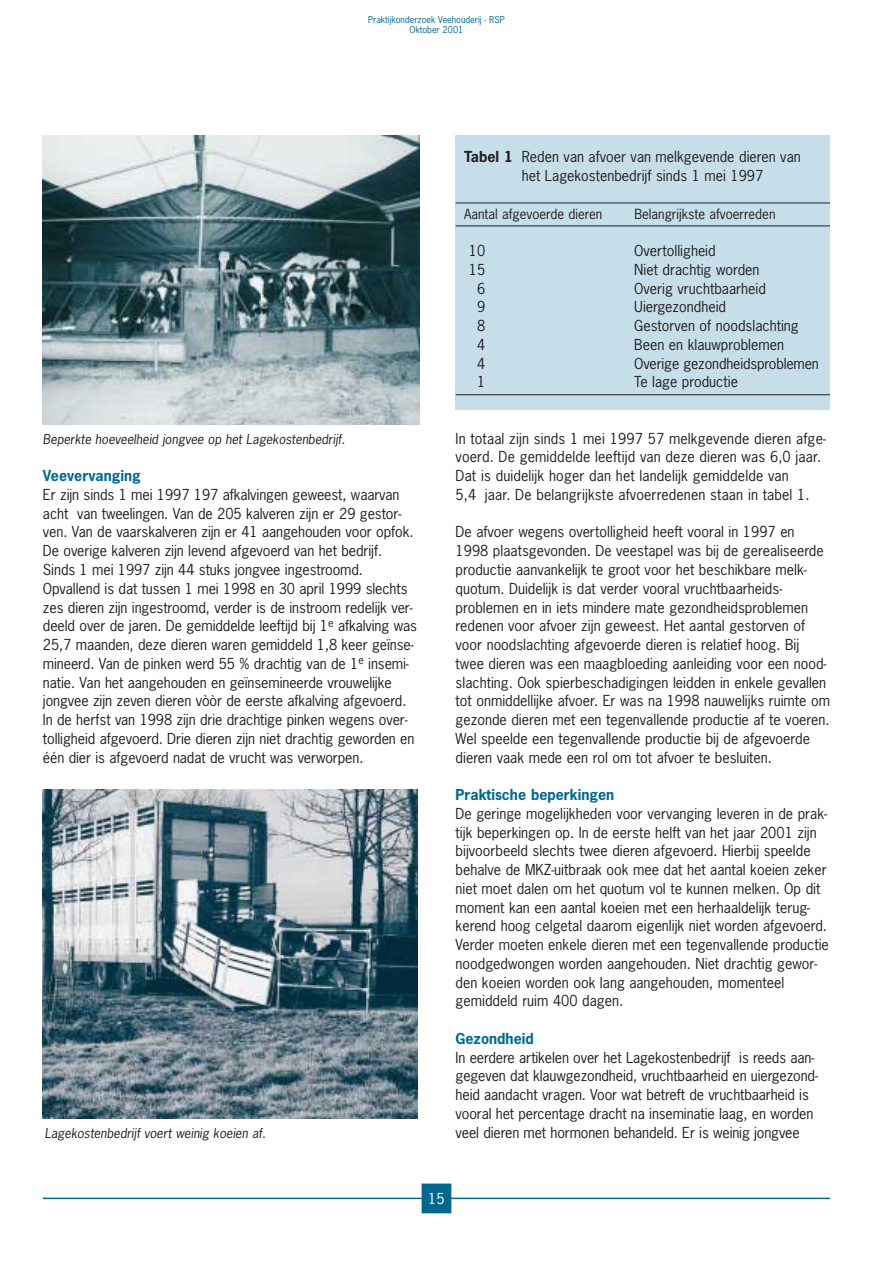
<style>
.page{position:relative;width:893px;height:1262px;background:#fff}
.page>*{position:absolute;margin:0;border:0;box-sizing:border-box;transform-origin:0 0}
.t1{font:14.25px/18.8px "News Gothic";color:#231f20}
.t2{font:700 14.25px "News Gothic";color:#00688f}
.t3{font:14.25px "News Gothic";color:#fff}
.t4{font:13.2px "News Gothic";color:#231f20}
.t5{font:12.75px "News Gothic";color:#231f20}
.t6{font:9px/10.8px "News Gothic";color:#00688f;text-align:center}
.s1{font-weight:700}
</style>
<div class="page">
<hr style="left:43px;top:1197px;width:787px;height:2px;background:#00688f">
<div style="left:422px;top:1184px;width:28px;height:28px;background:#00688f"></div>
<div style="left:421px;top:1183px;width:30px;height:30px;border:2px solid #00688f"></div>
<div style="left:455px;top:135px;width:375px;height:274px;background:#c6deea"></div>
<hr style="left:455px;top:202px;width:375px;height:1px;background:#231f20">
<hr style="left:455px;top:225px;width:375px;height:1px;background:#231f20">
<hr style="left:455px;top:394px;width:375px;height:1px;background:#231f20">
<img style="left:43px;top:135px;width:376px;height:290px">
<img style="left:43px;top:789px;width:374px;height:330px">
<p class="t6" style="left:368px;top:14px;width:138px">Praktijkonderzoek Veehouderij - RSP<br>Oktober 2001</p>
<p class="t5" style="left:43px;top:434px;width:305px">Beperkte hoeveelheid jongvee op het Lagekostenbedrijf.</p>
<p class="t2" style="left:43px;top:470px;width:99px">Veevervanging</p>
<p class="t1" style="left:43px;top:486px;width:375px">Er zijn sinds 1 mei 1997 197 afkalvingen geweest, waarvan acht van tweelingen. Van de 205 kalveren zijn er 29 gestor&shy;ven. Van de vaarskalveren zijn er 41 aangehouden voor opfok.<br>De overige kalveren zijn levend afgevoerd van het bedrijf.<br>Sinds 1 mei 1997 zijn 44 stuks jongvee ingestroomd.<br>Opvallend is dat tussen 1 mei 1998 en 30 april 1999 slechts zes dieren zijn ingestroomd, verder is de instroom redelijk ver&shy;deeld over de jaren. De gemiddelde leeftijd bij 1<sup>e</sup> afkalving was 25,7 maanden, deze dieren waren gemiddeld 1,8 keer geïnse&shy;mineerd. Van de pinken werd 55 % drachtig van de 1<sup>e</sup> insemi&shy;natie. Van het aangehouden en geïnsemineerde vrouwelijke jongvee zijn zeven dieren vòòr de eerste afkalving afgevoerd.<br>In de herfst van 1998 zijn drie drachtige pinken wegens over&shy;tolligheid afgevoerd. Drie dieren zijn niet drachtig geworden en één dier is afgevoerd nadat de vrucht was verworpen.</p>
<p class="t5" style="left:45px;top:1127px;width:224px">Lagekostenbedrijf voert weinig koeien af.</p>
<p class="t1" style="left:522px;top:149px;width:280px;text-indent:-58px"><span class="s1">Tabel 1</span> Reden van afvoer van melkgevende dieren van het Lagekostenbedrijf sinds 1 mei 1997</p>
<p class="t4" style="left:464px;top:208px;width:140px">Aantal afgevoerde dieren</p>
<p class="t4" style="left:634px;top:208px;width:143px">Belangrijkste afvoerreden</p>
<p class="t1" style="left:469px;top:242px;width:18px">10</p>
<p class="t1" style="left:634px;top:242px;width:83px">Overtolligheid</p>
<p class="t1" style="left:469px;top:261px;width:18px">15</p>
<p class="t1" style="left:634px;top:261px;width:127px">Niet drachtig worden</p>
<p class="t1" style="left:477px;top:280px;width:10px">6</p>
<p class="t1" style="left:634px;top:280px;width:133px">Overig vruchtbaarheid</p>
<p class="t1" style="left:477px;top:299px;width:10px">9</p>
<p class="t1" style="left:634px;top:299px;width:93px">Uiergezondheid</p>
<p class="t1" style="left:477px;top:317px;width:10px">8</p>
<p class="t1" style="left:634px;top:317px;width:166px">Gestorven of noodslachting</p>
<p class="t1" style="left:477px;top:336px;width:10px">4</p>
<p class="t1" style="left:634px;top:336px;width:151px">Been en klauwproblemen</p>
<p class="t1" style="left:477px;top:355px;width:10px">4</p>
<p class="t1" style="left:634px;top:355px;width:186px">Overige gezondheidsproblemen</p>
<p class="t1" style="left:477px;top:374px;width:10px">1</p>
<p class="t1" style="left:634px;top:374px;width:105px">Te lage productie</p>
<p class="t1" style="left:455px;top:430px;width:372px">In totaal zijn sinds 1 mei 1997 57 melkgevende dieren afge&shy;voerd. De gemiddelde leeftijd van deze dieren was 6,0 jaar.<br>Dat is duidelijk hoger dan het landelijk gemiddelde van<br>5,4 jaar. De belangrijkste afvoerredenen staan in tabel 1.</p>
<p class="t1" style="left:455px;top:524px;width:376px">De afvoer wegens overtolligheid heeft vooral in 1997 en 1998 plaatsgevonden. De veestapel was bij de gerealiseerde productie aanvankelijk te groot voor het beschikbare melk&shy;quotum. Duidelijk is dat verder vooral vruchtbaarheids&shy;problemen en in iets mindere mate gezondheidsproblemen redenen voor afvoer zijn geweest. Het aantal gestorven of voor noodslachting afgevoerde dieren is relatief hoog. Bij twee dieren was een maagbloeding aanleiding voor een nood&shy;slachting. Ook spierbeschadigingen leidden in enkele gevallen tot onmiddellijke afvoer. Er was na 1998 nauwelijks ruimte om gezonde dieren met een tegenvallende productie af te voeren.<br>Wel speelde een tegenvallende productie bij de afgevoerde dieren vaak mede een rol om tot afvoer te besluiten.</p>
<p class="t2" style="left:455px;top:789px;width:160px">Praktische beperkingen</p>
<p class="t1" style="left:455px;top:805px;width:375px">De geringe mogelijkheden voor vervanging leveren in de prak&shy;tijk beperkingen op. In de eerste helft van het jaar 2001 zijn bijvoorbeeld slechts twee dieren afgevoerd. Hierbij speelde behalve de MKZ-uitbraak ook mee dat het aantal koeien zeker niet moet dalen om het quotum vol te kunnen melken. Op dit moment kan een aantal koeien met een herhaaldelijk terug&shy;kerend hoog celgetal daarom eigenlijk niet worden afgevoerd.<br>Verder moeten enkele dieren met een tegenvallende productie noodgedwongen worden aangehouden. Niet drachtig gewor&shy;den koeien worden ook lang aangehouden, momenteel gemiddeld ruim 400 dagen.</p>
<p class="t2" style="left:455px;top:1032px;width:80px">Gezondheid</p>
<p class="t1" style="left:455px;top:1049px;width:364px">In eerdere artikelen over het Lagekostenbedrijf is reeds aan&shy;gegeven dat klauwgezondheid, vruchtbaarheid en uiergezond&shy;heid aandacht vragen. Voor wat betreft de vruchtbaarheid is vooral het percentage dracht na inseminatie laag, en worden veel dieren met hormonen behandeld. Er is weinig jongvee</p>
<p class="t3" style="left:428px;top:1192px;width:18px">15</p>
</div>
